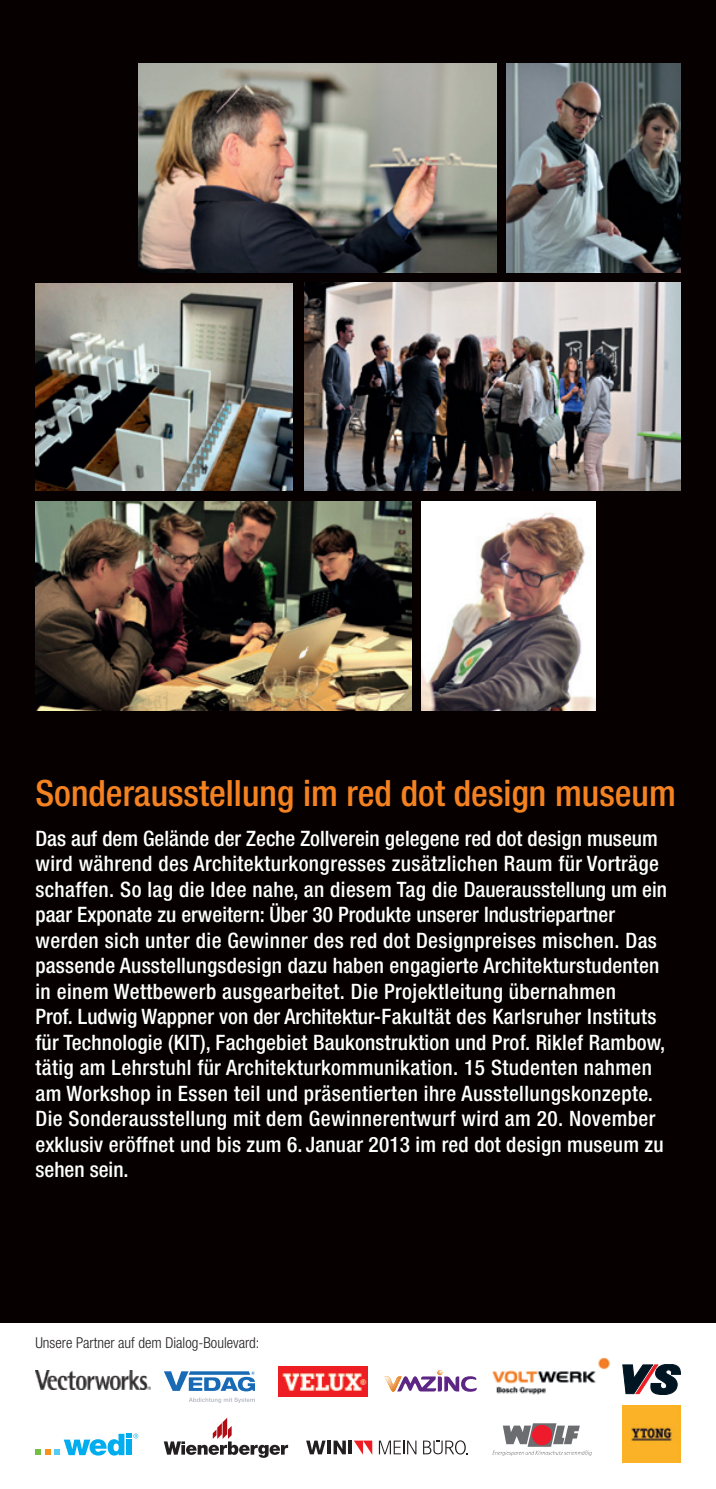
<style>
.page{position:relative;width:716px;height:1489px;background:#fff}
.page>*{position:absolute;margin:0;border:0;box-sizing:border-box;transform-origin:0 0}
.t1{font:500 condensed 36.25px "Helvetica Neue LT Std";color:#f58220}
.t2{font:500 condensed 21.25px/25.5px "Helvetica Neue LT Std";letter-spacing:.015em;color:#fff}
.t3{font:300 condensed 15px "Helvetica Neue LT Std";color:#231f20}
</style>
<div class="page">
<div style="left:0;top:0;width:716px;height:1488px;background:#060100"></div>
<div style="left:0;top:1323px;width:716px;height:165px;background:#fff"></div>
<img style="left:492px;top:1357px;width:118px;height:37px">
<img style="left:35px;top:283px;width:258px;height:208px">
<img style="left:35px;top:501px;width:376px;height:209px">
<img style="left:421px;top:501px;width:174px;height:209px">
<img style="left:506px;top:64px;width:174px;height:208px">
<img style="left:305px;top:282px;width:375px;height:209px">
<img style="left:138px;top:64px;width:358px;height:208px">
<img style="left:35px;top:1370px;width:116px;height:19px">
<svg style="left:164px;top:1371px;width:91px;height:20px"></svg>
<svg style="left:189px;top:1397px;width:66px;height:5px"></svg>
<img style="left:278px;top:1366px;width:89px;height:29px">
<svg style="left:384px;top:1370px;width:93px;height:21px"></svg>
<svg style="left:623px;top:1364px;width:57px;height:30px"></svg>
<svg style="left:35px;top:1433px;width:103px;height:22px"></svg>
<svg style="left:492px;top:1423px;width:100px;height:32px"></svg>
<svg style="left:306px;top:1440px;width:20px;height:14px"></svg>
<hr style="left:327px;top:1440px;width:4px;height:14px;background:#231f20">
<svg style="left:333px;top:1440px;width:13px;height:14px"></svg>
<hr style="left:348px;top:1440px;width:4px;height:14px;background:#231f20">
<svg style="left:354px;top:1440px;width:18px;height:14px"></svg>
<svg style="left:379px;top:1440px;width:37px;height:14px"></svg>
<svg style="left:423px;top:1440px;width:45px;height:14px"></svg>
<svg style="left:164px;top:1417px;width:124px;height:40px"></svg>
<img style="left:623px;top:1405px;width:57px;height:57px">
<h1 class="t1" style="left:35px;top:771px;width:642px">Sonderausstellung im red dot design museum</h1>
<p class="t2" style="left:35px;top:825px;width:633px">Das auf dem Gelände der Zeche Zollverein gelegene red dot design museum wird während des Architekturkongresses zusätzlichen Raum für Vorträge schaffen. So lag die Idee nahe, an diesem Tag die Dauerausstellung um ein paar Exponate zu erweitern: Über 30 Produkte unserer Industriepartner werden sich unter die Gewinner des red dot Designpreises mischen. Das passende Ausstellungsdesign dazu haben engagierte Architekturstudenten in einem Wettbewerb ausgearbeitet. Die Projektleitung übernahmen<br>Prof. Ludwig Wappner von der Architektur-Fakultät des Karlsruher Instituts für Technologie (KIT), Fachgebiet Baukonstruktion und Prof. Riklef Rambow, tätig am Lehrstuhl für Architekturkommunikation. 15 Studenten nahmen am Workshop in Essen teil und präsentierten ihre Ausstellungskonzepte.<br>Die Sonderausstellung mit dem Gewinnerentwurf wird am 20. November exklusiv eröffnet und bis zum 6. Januar 2013 im red dot design museum zu sehen sein.</p>
<p class="t3" style="left:35px;top:1333px;width:226px">Unsere Partner auf dem Dialog-Boulevard:</p>
</div>
